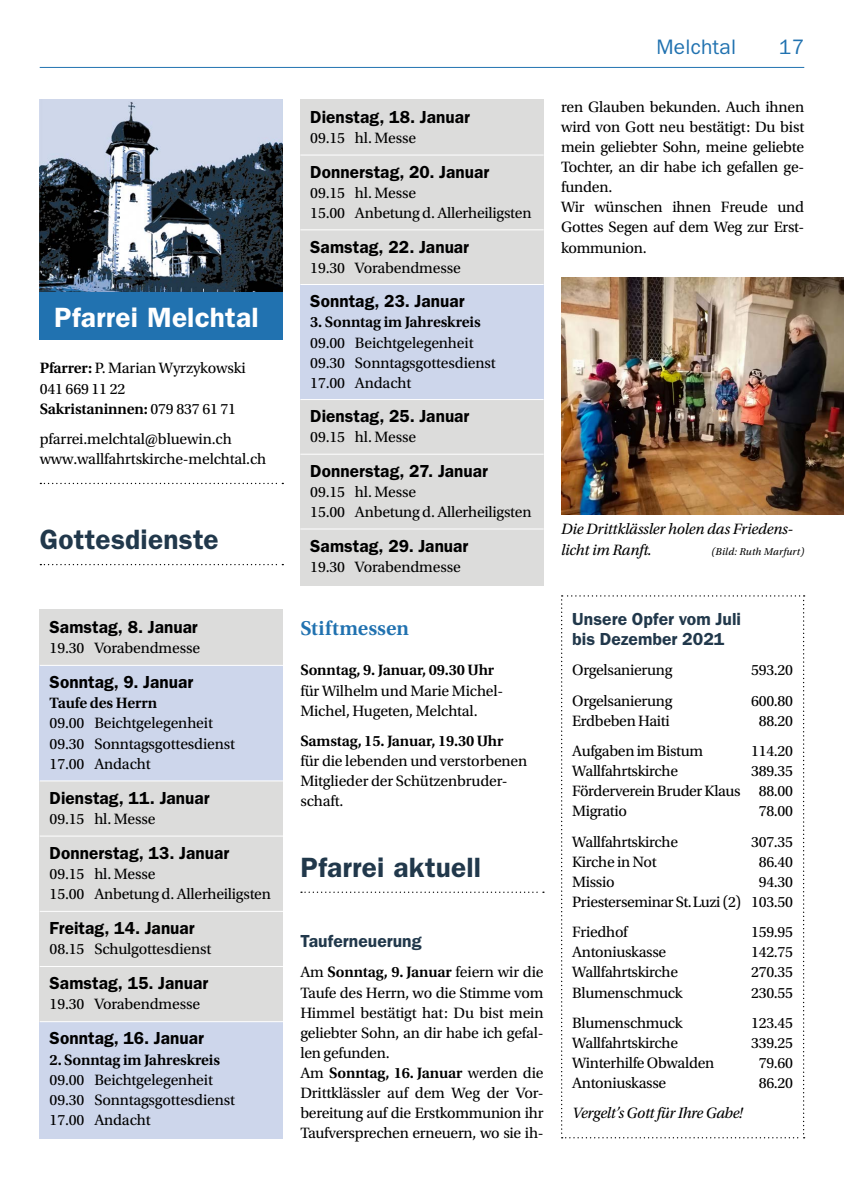
<style>
.page{position:relative;width:844px;height:1191px;background:#fff}
.page>*{position:absolute;margin:0;border:0;box-sizing:border-box;transform-origin:0 0}
.t1{font:600 28px "ITC Franklin Gothic Std";letter-spacing:.01em;color:#21384b}
.t2{font:600 28px "ITC Franklin Gothic Std";letter-spacing:.005em;color:#fff}
.t3{font:600 21px "Utopia Std";color:#2172b0}
.t4{font:21px "ITC Franklin Gothic Std";letter-spacing:.01em;color:#2172b0}
.t5{font:600 17.5px "ITC Franklin Gothic Std";letter-spacing:.005em;color:#000}
.t6{font:600 17.5px/20.1px "ITC Franklin Gothic Std";letter-spacing:.005em;color:#21384b}
.t7{font:15.75px/20.1px "Utopia Std";letter-spacing:-.015em;color:#000}
.t8{font:600 15.75px "Utopia Std";letter-spacing:-.01em;color:#000}
.t9{font:italic 15.75px/20.1px "Utopia Std";letter-spacing:-.01em;color:#000}
.t10{font:italic 10.5px "Utopia Std";letter-spacing:.02em;color:#000}
.s1{font-weight:600}
</style>
<div class="page">
<hr style="left:40px;top:67px;width:764px;height:1px;background:#2172b0">
<img style="left:40px;top:99px;width:243px;height:194px">
<div style="left:40px;top:293px;width:243px;height:47px;background:#2172b0"></div>
<div style="left:40px;top:608px;width:243px;height:530px;background:#dcdcdb"></div>
<svg style="left:40px;top:564px;width:243px;height:1px"></svg>
<svg style="left:40px;top:483px;width:243px;height:1px"></svg>
<svg style="left:301px;top:891px;width:243px;height:2px"></svg>
<div style="left:300px;top:99px;width:243px;height:486px;background:#dcdcdb"></div>
<svg style="left:561px;top:595px;width:243px;height:543px"></svg>
<img style="left:561px;top:278px;width:282px;height:236px">
<div style="left:40px;top:665px;width:243px;height:116px;background:#cdd6eb"></div>
<div style="left:40px;top:1021px;width:243px;height:117px;background:#cdd6eb"></div>
<hr style="left:40px;top:665px;width:243px;height:1px;background:#fff">
<hr style="left:40px;top:780px;width:243px;height:1px;background:#fff">
<hr style="left:40px;top:835px;width:243px;height:1px;background:#fff">
<hr style="left:40px;top:911px;width:243px;height:1px;background:#fff">
<hr style="left:40px;top:966px;width:243px;height:1px;background:#fff">
<hr style="left:40px;top:1021px;width:243px;height:1px;background:#fff">
<div style="left:300px;top:284px;width:243px;height:115px;background:#cdd6eb"></div>
<hr style="left:300px;top:155px;width:243px;height:1px;background:#fff">
<hr style="left:300px;top:229px;width:243px;height:1px;background:#fff">
<hr style="left:300px;top:284px;width:243px;height:1px;background:#fff">
<hr style="left:300px;top:399px;width:243px;height:1px;background:#fff">
<hr style="left:300px;top:454px;width:243px;height:1px;background:#fff">
<hr style="left:300px;top:528px;width:243px;height:1px;background:#fff">
<h1 class="t2" style="left:54px;top:301px;width:206px">Pfarrei Melchtal</h1>
<p class="t7" style="left:40px;top:358px;width:207px"><span class="s1">Pfarrer:</span> P. Marian Wyrzykowski<br>041 669 11 22<br><span class="s1">Sakristaninnen:</span> 079 837 61 71</p>
<p class="t7" style="left:40px;top:429px;width:228px">pfarrei.melchtal@bluewin.ch www.wallfahrtskirche-melchtal.ch</p>
<h1 class="t1" style="left:40px;top:523px;width:180px">Gottesdienste</h1>
<p class="t5" style="left:50px;top:616px;width:150px">Samstag, 8. Januar</p>
<p class="t7" style="left:50px;top:638px;width:152px">19.30 Vorabendmesse</p>
<p class="t5" style="left:50px;top:672px;width:145px">Sonntag, 9. Januar</p>
<p class="t8" style="left:50px;top:694px;width:109px">Taufe des Herrn</p>
<p class="t7" style="left:50px;top:713px;width:187px">09.00 Beichtgelegenheit<br>09.30 Sonntagsgottesdienst<br>17.00 Andacht</p>
<p class="t5" style="left:50px;top:787px;width:161px">Dienstag, 11. Januar</p>
<p class="t7" style="left:50px;top:809px;width:107px">09.15 hl. Messe</p>
<p class="t5" style="left:50px;top:842px;width:181px">Donnerstag, 13. Januar</p>
<p class="t7" style="left:50px;top:864px;width:223px">09.15 hl. Messe<br>15.00 Anbetung d. Allerheiligsten</p>
<p class="t5" style="left:50px;top:917px;width:147px">Freitag, 14. Januar</p>
<p class="t7" style="left:50px;top:939px;width:163px">08.15 Schulgottesdienst</p>
<p class="t5" style="left:50px;top:973px;width:160px">Samstag, 15. Januar</p>
<p class="t7" style="left:50px;top:994px;width:152px">19.30 Vorabendmesse</p>
<p class="t5" style="left:50px;top:1028px;width:156px">Sonntag, 16. Januar</p>
<p class="t8" style="left:50px;top:1050px;width:172px">2. Sonntag im Jahreskreis</p>
<p class="t7" style="left:50px;top:1069px;width:187px">09.00 Beichtgelegenheit<br>09.30 Sonntagsgottesdienst<br>17.00 Andacht</p>
<h2 class="t4" style="left:656px;top:35px;width:81px">Melchtal</h2>
<h2 class="t4" style="left:778px;top:35px;width:27px">17</h2>
<p class="t5" style="left:310px;top:107px;width:161px">Dienstag, 18. Januar</p>
<p class="t7" style="left:310px;top:128px;width:107px">09.15 hl. Messe</p>
<p class="t5" style="left:310px;top:161px;width:180px">Donnerstag, 20. Januar</p>
<p class="t7" style="left:310px;top:183px;width:223px">09.15 hl. Messe<br>15.00 Anbetung d. Allerheiligsten</p>
<p class="t5" style="left:310px;top:236px;width:160px">Samstag, 22. Januar</p>
<p class="t7" style="left:310px;top:258px;width:152px">19.30 Vorabendmesse</p>
<p class="t5" style="left:310px;top:291px;width:156px">Sonntag, 23. Januar</p>
<p class="t8" style="left:310px;top:313px;width:172px">3. Sonntag im Jahreskreis</p>
<p class="t7" style="left:310px;top:333px;width:187px">09.00 Beichtgelegenheit<br>09.30 Sonntagsgottesdienst<br>17.00 Andacht</p>
<p class="t5" style="left:310px;top:406px;width:161px">Dienstag, 25. Januar</p>
<p class="t7" style="left:310px;top:427px;width:107px">09.15 hl. Messe</p>
<p class="t5" style="left:310px;top:460px;width:179px">Donnerstag, 27. Januar</p>
<p class="t7" style="left:310px;top:482px;width:223px">09.15 hl. Messe<br>15.00 Anbetung d. Allerheiligsten</p>
<p class="t5" style="left:310px;top:535px;width:160px">Samstag, 29. Januar</p>
<p class="t7" style="left:310px;top:557px;width:152px">19.30 Vorabendmesse</p>
<h2 class="t3" style="left:300px;top:616px;width:110px">Stiftmessen</h2>
<p class="t8" style="left:300px;top:661px;width:195px">Sonntag, 9. Januar, 09.30 Uhr</p>
<p class="t7" style="left:300px;top:680px;width:204px">für Wilhelm und Marie Michel-<br>Michel, Hugeten, Melchtal.</p>
<p class="t8" style="left:300px;top:732px;width:205px">Samstag, 15. Januar, 19.30 Uhr</p>
<p class="t7" style="left:300px;top:751px;width:228px">für die lebenden und verstorbenen<br>Mitglieder der Schützenbruder&shy;schaft.</p>
<h1 class="t1" style="left:300px;top:850px;width:182px">Pfarrei aktuell</h1>
<p class="t6" style="left:300px;top:931px;width:123px">Tauferneuerung</p>
<p class="t7" style="left:300px;top:962px;width:245px">Am <span class="s1">Sonntag, 9. Januar</span> feiern wir die<br>Taufe des Herrn, wo die Stimme vom<br>Himmel bestätigt hat: Du bist mein geliebter Sohn, an dir habe ich gefal&shy;len gefunden.<br>Am <span class="s1">Sonntag, 16. Januar</span> werden die<br>Drittklässler auf dem Weg der Vor&shy;bereitung auf die Erstkommunion ihr<br>Taufversprechen erneuern, wo sie ih-</p>
<p class="t7" style="left:561px;top:97px;width:245px">ren Glauben bekunden. Auch ihnen wird von Gott neu bestätigt: Du bist mein geliebter Sohn, meine geliebte<br>Tochter, an dir habe ich gefallen ge&shy;funden.<br>Wir wünschen ihnen Freude und<br>Gottes Segen auf dem Weg zur Erst&shy;kommunion.</p>
<p class="t9" style="left:561px;top:519px;width:233px">Die Drittklässler holen das Friedens&shy;licht im Ranft.</p>
<p class="t10" style="left:711px;top:545px;width:94px">(Bild: Ruth Marfurt)</p>
<p class="t6" style="left:572px;top:609px;width:170px">Unsere Opfer vom Juli bis Dezember 2021</p>
<p class="t7" style="left:572px;top:660px;width:102px">Orgelsanierung</p>
<p class="t7" style="left:751px;top:660px;width:43px">593.20</p>
<p class="t7" style="left:572px;top:690px;width:102px">Orgelsanierung</p>
<p class="t7" style="left:751px;top:690px;width:43px">600.80</p>
<p class="t7" style="left:572px;top:711px;width:99px">Erdbeben Haiti</p>
<p class="t7" style="left:758px;top:711px;width:36px">88.20</p>
<p class="t7" style="left:572px;top:741px;width:132px">Aufgaben im Bistum</p>
<p class="t7" style="left:751px;top:741px;width:43px">114.20</p>
<p class="t7" style="left:572px;top:761px;width:107px">Wallfahrtskirche</p>
<p class="t7" style="left:572px;top:761px;width:222px;text-align:justify;text-indent:179px">389.35<br>Förderverein Bruder Klaus 88.00<br>Migratio</p>
<p class="t7" style="left:758px;top:801px;width:36px">78.00</p>
<p class="t7" style="left:572px;top:831px;width:107px">Wallfahrtskirche</p>
<p class="t7" style="left:751px;top:831px;width:43px">307.35</p>
<p class="t7" style="left:572px;top:851px;width:86px">Kirche in Not</p>
<p class="t7" style="left:758px;top:851px;width:36px">86.40</p>
<p class="t7" style="left:572px;top:872px;width:44px">Missio</p>
<p class="t7" style="left:572px;top:872px;width:222px;text-align:right">94.30<br>Priesterseminar St. Luzi (2) 103.50</p>
<p class="t7" style="left:572px;top:922px;width:57px">Friedhof</p>
<p class="t7" style="left:751px;top:922px;width:43px">159.95</p>
<p class="t7" style="left:572px;top:942px;width:96px">Antoniuskasse</p>
<p class="t7" style="left:751px;top:942px;width:43px">142.75</p>
<p class="t7" style="left:572px;top:962px;width:107px">Wallfahrtskirche</p>
<p class="t7" style="left:751px;top:962px;width:43px">270.35</p>
<p class="t7" style="left:572px;top:982px;width:112px">Blumenschmuck</p>
<p class="t7" style="left:751px;top:982px;width:43px">230.55</p>
<p class="t7" style="left:572px;top:1012px;width:112px">Blumenschmuck</p>
<p class="t7" style="left:751px;top:1012px;width:43px">123.45</p>
<p class="t7" style="left:572px;top:1033px;width:107px">Wallfahrtskirche</p>
<p class="t7" style="left:751px;top:1033px;width:43px">339.25</p>
<p class="t7" style="left:572px;top:1053px;width:143px">Winterhilfe Obwalden</p>
<p class="t7" style="left:758px;top:1053px;width:36px">79.60</p>
<p class="t7" style="left:572px;top:1073px;width:96px">Antoniuskasse</p>
<p class="t7" style="left:758px;top:1073px;width:36px">86.20</p>
<p class="t9" style="left:572px;top:1103px;width:172px">Vergelt’s Gott für Ihre Gabe!</p>
</div>
